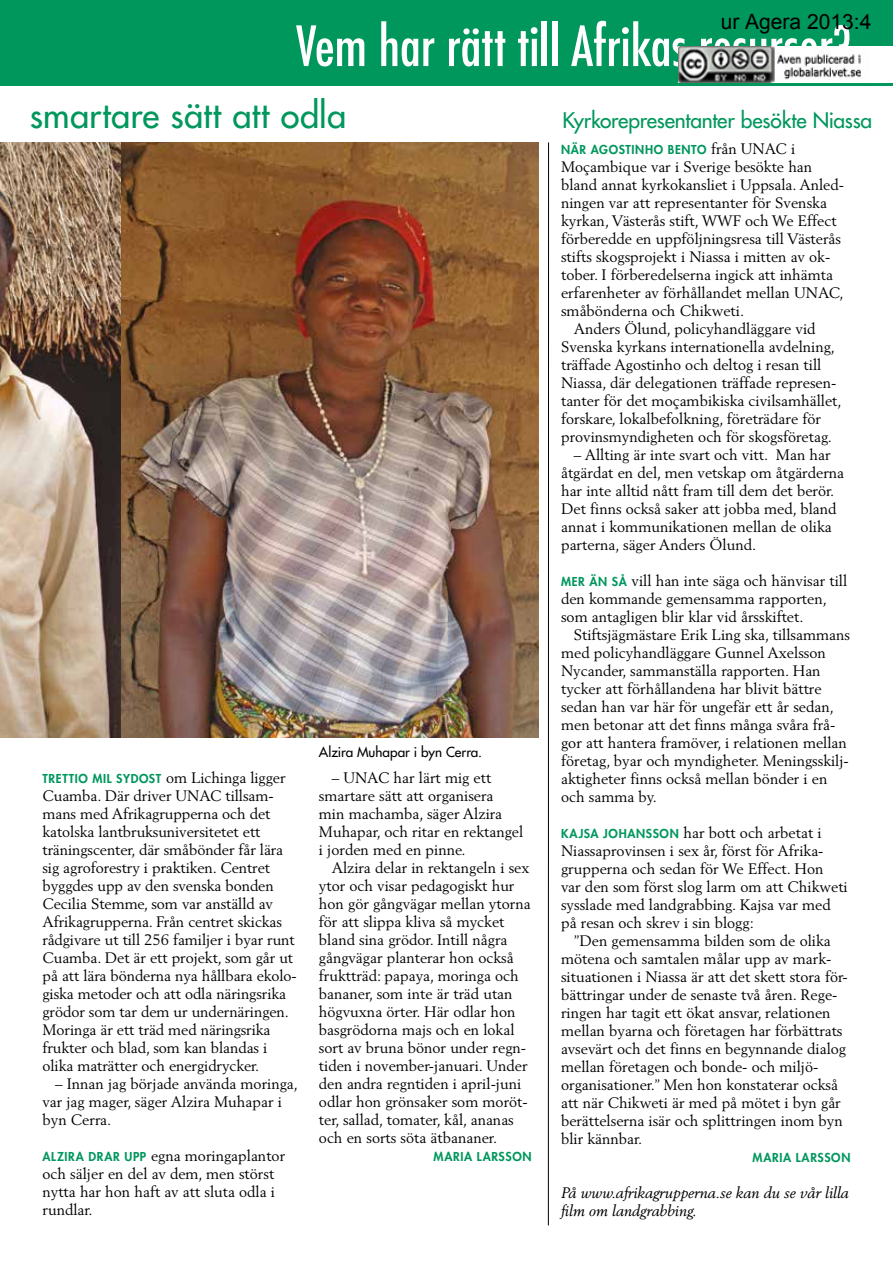
<style>
.page{position:relative;width:893px;height:1263px;background:#fff}
.page>*{position:absolute;margin:0;border:0;box-sizing:border-box;transform-origin:0 0}
.t1{font:500 condensed 54px "Futura";letter-spacing:-.01em;color:#fff}
.t2{font:500 34.5px "Futura Std";letter-spacing:.005em;color:#00975d}
.t3{font:500 21px "Futura Std";letter-spacing:-.01em;color:#00975d}
.t4{font:21px "Arial";color:#000}
.t5{font:15px/18px "Berling LT Std";color:#000}
.t6{font:italic 15px/18px "Berling LT Std";color:#000}
.t7{font:500 13.5px "Futura Std";letter-spacing:-.005em;color:#000}
.t8{font:800 12px "Futura Std";letter-spacing:.055em;color:#00975d}
.s1{font-family:"Berling LT Std";font-weight:400;font-size:15px;color:#000}
.s2{font-family:"Futura Std";font-weight:800;font-size:12px;color:#00975d}
</style>
<div class="page">
<div style="left:0;top:0;width:893px;height:85px;background:#00975d"></div>
<img style="left:0;top:142px;width:538px;height:596px">
<hr style="left:548px;top:142px;width:1px;height:1083px;background:#000">
<img style="left:679px;top:46px;width:214px;height:37px">
<h3 class="t4" style="left:721px;top:8px;width:152px">ur Agera 2013:4</h3>
<h1 class="t1" style="left:296px;top:12px;width:557px">Vem har rätt till Afrikas resurser?</h1>
<h2 class="t2" style="left:30px;top:94px;width:318px">smartare sätt att odla</h2>
<p class="t8" style="left:43px;top:771px;width:245px">TRETTIO MIL SYDOST <span class="s1">om Lichinga ligger</span></p>
<p class="t5" style="left:43px;top:786px;width:256px">Cuamba. Där driver UNAC tillsam&shy;mans med Afrikagrupperna och det katolska lantbruksuniversitetet ett träningscenter, där småbönder får lära sig agroforestry i praktiken. Centret byggdes upp av den svenska bonden Cecilia Stemme, som var anställd av Afrikagrupperna. Från centret skickas rådgivare ut till 256 familjer i byar runt Cuamba. Det är ett projekt, som går ut på att lära bönderna nya hållbara ekolo&shy;giska metoder och att odla näringsrika grödor som tar dem ur undernäringen.<br>Moringa är ett träd med näringsrika frukter och blad, som kan blandas i olika maträtter och energidrycker.</p>
<p class="t5" style="left:43px;top:1074px;width:257px;text-indent:13px">– Innan jag började använda moringa, var jag mager, säger Alzira Muhapar i byn Cerra.</p>
<p class="t5" style="left:43px;top:1146px;width:244px"><span class="s2">ALZIRA DRAR UPP</span> egna moringaplantor och säljer en del av dem, men störst nytta har hon haft av att sluta odla i rundlar.</p>
<p class="t7" style="left:319px;top:744px;width:165px">Alzira Muhapar i byn Cerra.</p>
<p class="t5" style="left:319px;top:768px;width:206px;text-indent:13px">– UNAC har lärt mig ett smartare sätt att organisera<br>min machamba, säger Alzira<br>Muhapar, och ritar en rektangel i jorden med en pinne.</p>
<p class="t5" style="left:319px;top:858px;width:213px;text-indent:13px">Alzira delar in rektangeln i sex ytor och visar pedagogiskt hur hon gör gångvägar mellan ytorna för att slippa kliva så mycket bland sina grödor. Intill några gångvägar planterar hon också fruktträd: papaya, moringa och bananer, som inte är träd utan högvuxna örter. Här odlar hon basgrödorna majs och en lokal sort av bruna bönor under regn&shy;tiden i november-januari. Under den andra regntiden i april-juni odlar hon grönsaker som moröt&shy;ter, sallad, tomater, kål, ananas och en sorts söta ätbananer.</p>
<p class="t8" style="left:433px;top:1149px;width:100px">MARIA LARSSON</p>
<h3 class="t3" style="left:562px;top:108px;width:311px">Kyrkorepresentanter besökte Niassa</h3>
<p class="t8" style="left:561px;top:142px;width:236px">NÄR AGOSTINHO BENTO <span class="s1">från UNAC i</span></p>
<p class="t5" style="left:561px;top:158px;width:253px">Moçambique var i Sverige besökte han</p>
<p class="t5" style="left:561px;top:176px;width:284px">bland annat kyrkokansliet i Uppsala. Anled-</p>
<p class="t5" style="left:561px;top:194px;width:267px">ningen var att representanter för Svenska</p>
<p class="t5" style="left:561px;top:212px;width:277px">kyrkan, Västerås stift, WWF och We Effect</p>
<p class="t5" style="left:561px;top:230px;width:281px">förberedde en uppföljningsresa till Västerås</p>
<p class="t5" style="left:561px;top:248px;width:271px">stifts skogsprojekt i Niassa i mitten av ok-</p>
<p class="t5" style="left:561px;top:266px;width:273px">tober. I förberedelserna ingick att inhämta</p>
<p class="t5" style="left:561px;top:284px;width:284px">erfarenheter av förhållandet mellan UNAC,</p>
<p class="t5" style="left:561px;top:302px;width:185px">småbönderna och Chikweti.</p>
<p class="t5" style="left:574px;top:320px;width:243px">Anders Ölund, policyhandläggare vid</p>
<p class="t5" style="left:561px;top:338px;width:275px">Svenska kyrkans internationella avdelning,</p>
<p class="t5" style="left:561px;top:356px;width:262px">träffade Agostinho och deltog i resan till</p>
<p class="t5" style="left:561px;top:374px;width:277px">Niassa, där delegationen träffade represen-</p>
<p class="t5" style="left:561px;top:392px;width:282px">tanter för det moçambikiska civilsamhället,</p>
<p class="t5" style="left:561px;top:410px;width:261px">forskare, lokalbefolkning, företrädare för</p>
<p class="t5" style="left:561px;top:428px;width:272px">provinsmyndigheten och för skogsföretag.</p>
<p class="t5" style="left:561px;top:446px;width:285px;text-indent:13px">– Allting är inte svart och vitt. Man har åtgärdat en del, men vetskap om åtgärderna har inte alltid nått fram till dem det berör.<br>Det finns också saker att jobba med, bland annat i kommunikationen mellan de olika parterna, säger Anders Ölund.</p>
<p class="t5" style="left:561px;top:572px;width:288px"><span class="s2">MER ÄN SÅ</span> vill han inte säga och hänvisar till den kommande gemensamma rapporten, som antagligen blir klar vid årsskiftet.</p>
<p class="t5" style="left:561px;top:626px;width:290px;text-indent:13px">Stiftsjägmästare Erik Ling ska, tillsammans med policyhandläggare Gunnel Axelsson Nycander, sammanställa rapporten. Han tycker att förhållandena har blivit bättre sedan han var här för ungefär ett år sedan, men betonar att det finns många svåra frå&shy;gor att hantera framöver, i relationen mellan företag, byar och myndigheter. Meningsskilj&shy;aktigheter finns också mellan bönder i en och samma by.</p>
<p class="t5" style="left:561px;top:824px;width:288px"><span class="s2">KAJSA JOHANSSON</span> har bott och arbetat i Niassaprovinsen i sex år, först för Afrika&shy;grupperna och sedan för We Effect. Hon<br>var den som först slog larm om att Chikweti sysslade med landgrabbing. Kajsa var med på resan och skrev i sin blogg:</p>
<p class="t5" style="left:561px;top:932px;width:288px;text-indent:13px">”Den gemensamma bilden som de olika mötena och samtalen målar upp av mark&shy;situationen i Niassa är att det skett stora för&shy;bättringar under de senaste två åren. Rege&shy;ringen har tagit ett ökat ansvar, relationen mellan byarna och företagen har förbättrats avsevärt och det finns en begynnande dialog mellan företagen och bonde- och miljö&shy;organisationer.” Men hon konstaterar också att när Chikweti är med på mötet i byn går berättelserna isär och splittringen inom byn blir kännbar.</p>
<p class="t8" style="left:752px;top:1150px;width:100px">MARIA LARSSON</p>
<p class="t6" style="left:561px;top:1184px;width:289px">På www.afrikagrupperna.se kan du se vår lilla film om landgrabbing.</p>
</div>
